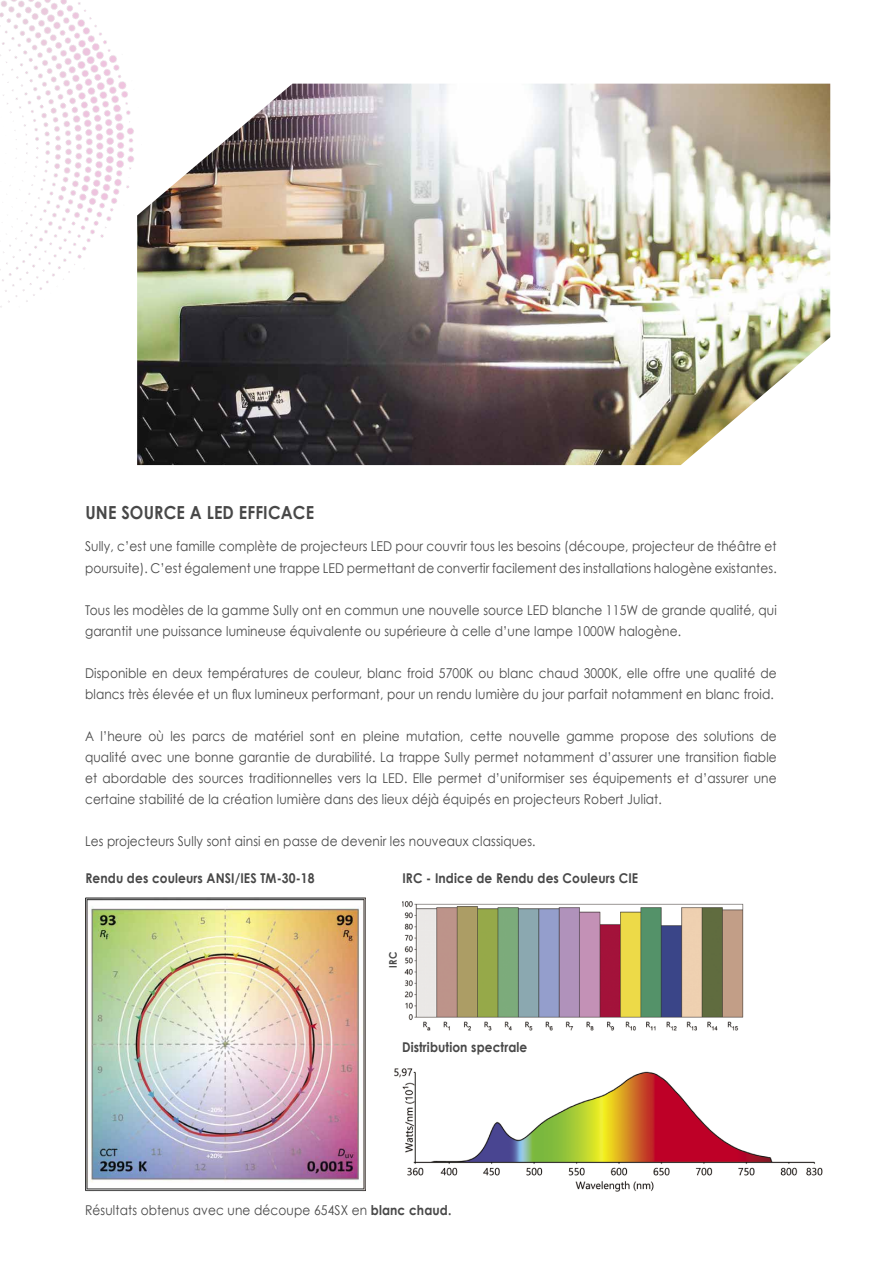
<style>
.page{position:relative;width:893px;height:1263px;background:#fff}
.page>*{position:absolute;margin:0;border:0;box-sizing:border-box;transform-origin:0 0}
.t1{font:700 18px "Century Gothic";letter-spacing:.01em;color:#484848;scale:.9 1}
.t2{font:13.5px/21px "Century Gothic";letter-spacing:.01em;color:#484848;scale:.9 1}
.t3{font:700 13.5px "Century Gothic";letter-spacing:.01em;color:#484848;scale:.9 1}
.t4{font:700 10.5px "Century Gothic";color:#484848;scale:.9 1}
.s1{font-weight:700}
</style>
<div class="page">
<img style="left:0;top:0;width:134px;height:308px">
<img style="left:137px;top:84px;width:693px;height:381px">
<img style="left:402px;top:901px;width:342px;height:130px">
<img style="left:394px;top:1068px;width:429px;height:124px">
<img style="left:85px;top:897px;width:280px;height:295px">
<h1 class="t1" style="left:85px;top:501px;width:256px">UNE SOURCE A LED EFFICACE</h1>
<p class="t2" style="left:85px;top:536px;width:770px">Sully, c’est une famille complète de projecteurs LED pour couvrir tous les besoins (découpe, projecteur de théâtre et poursuite). C’est également une trappe LED permettant de convertir facilement des installations halogène existantes.</p>
<p class="t2" style="left:85px;top:599px;width:770px">Tous les modèles de la gamme Sully ont en commun une nouvelle source LED blanche 115W de grande qualité, qui garantit une puissance lumineuse équivalente ou supérieure à celle d’une lampe 1000W halogène.</p>
<p class="t2" style="left:85px;top:662px;width:770px">Disponible en deux températures de couleur, blanc froid 5700K ou blanc chaud 3000K, elle offre une qualité de blancs très élevée et un flux lumineux performant, pour un rendu lumière du jour parfait notamment en blanc froid.</p>
<p class="t2" style="left:85px;top:725px;width:770px;text-align:justify">A l’heure où les parcs de matériel sont en pleine mutation, cette nouvelle gamme propose des solutions de qualité avec une bonne garantie de durabilité. La trappe Sully permet notamment d’assurer une transition fiable et abordable des sources traditionnelles vers la LED. Elle permet d’uniformiser ses équipements et d’assurer une certaine stabilité de la création lumière dans des lieux déjà équipés en projecteurs Robert Juliat.</p>
<p class="t2" style="left:85px;top:830px;width:502px">Les projecteurs Sully sont ainsi en passe de devenir les nouveaux classiques.</p>
<p class="t3" style="left:85px;top:869px;width:256px">Rendu des couleurs ANSI/IES TM-30-18</p>
<p class="t3" style="left:402px;top:869px;width:264px">IRC - Indice de Rendu des Couleurs CIE</p>
<p class="t4" style="left:386px;top:968px;width:19px;rotate:-90deg">IRC</p>
<p class="t3" style="left:402px;top:1039px;width:141px">Distribution spectrale</p>
<p class="t2" style="left:85px;top:1199px;width:409px">Résultats obtenus avec une découpe 654SX en <span class="s1">blanc chaud.</span></p>
</div>
